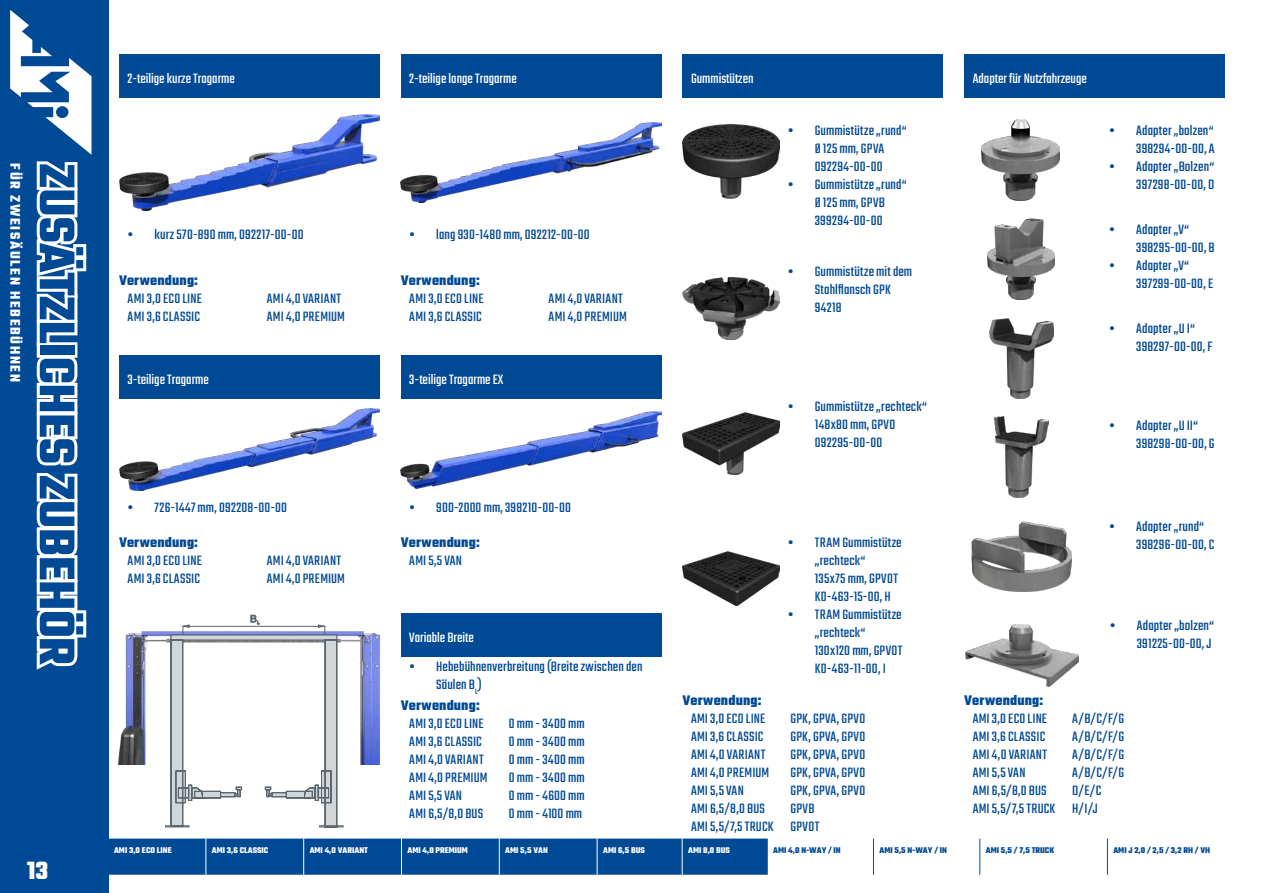
<style>
.page{position:relative;width:1263px;height:893px;background:#fff}
.page>*{position:absolute;margin:0;border:0;box-sizing:border-box;transform-origin:0 0}
.t1{font:700 54px "Teko";color:#004994}
.t2{font:700 27px "Teko";color:#fff}
.t3{font:15px/18px "Teko";letter-spacing:.015em;color:#004994}
.t4{font:15px "Teko";color:#fff}
.t5{font:700 15px "Teko";letter-spacing:.01em;color:#004994}
.t6{font:700 15px "Teko";letter-spacing:.115em;color:#fff}
.t7{font:700 9px "Teko";color:#fff}
.t8{font:700 9px "Teko";color:#004994}
</style>
<div class="page">
<img style="left:981px;top:120px;width:78px;height:80px">
<img style="left:988px;top:219px;width:67px;height:80px">
<img style="left:971px;top:522px;width:101px;height:69px">
<img style="left:965px;top:625px;width:113px;height:61px">
<img style="left:989px;top:318px;width:64px;height:80px">
<img style="left:994px;top:417px;width:54px;height:81px">
<img style="left:682px;top:125px;width:97px;height:73px">
<img style="left:682px;top:277px;width:97px;height:63px">
<img style="left:682px;top:412px;width:97px;height:63px">
<img style="left:682px;top:552px;width:97px;height:53px">
<img style="left:118px;top:631px;width:261px;height:134px">
<svg style="left:165px;top:615px;width:178px;height:212px"></svg>
<img style="left:119px;top:115px;width:260px;height:95px">
<img style="left:401px;top:122px;width:260px;height:81px">
<img style="left:119px;top:409px;width:260px;height:82px">
<img style="left:401px;top:411px;width:260px;height:78px">
<div style="left:119px;top:54px;width:260px;height:43px;background:#004994"></div>
<div style="left:119px;top:355px;width:260px;height:43px;background:#004994"></div>
<div style="left:401px;top:613px;width:260px;height:43px;background:#004994"></div>
<div style="left:401px;top:54px;width:260px;height:43px;background:#004994"></div>
<div style="left:682px;top:54px;width:261px;height:43px;background:#004994"></div>
<div style="left:401px;top:355px;width:260px;height:43px;background:#004994"></div>
<div style="left:0;top:0;width:108px;height:893px;background:#004994"></div>
<svg style="left:10px;top:10px;width:81px;height:660px"></svg>
<div style="left:964px;top:54px;width:261px;height:43px;background:#004994"></div>
<div style="left:108px;top:839px;width:659px;height:36px;background:#004994"></div>
<hr style="left:767px;top:839px;width:1px;height:36px;background:#004994">
<hr style="left:873px;top:839px;width:1px;height:36px;background:#004994">
<hr style="left:979px;top:839px;width:1px;height:36px;background:#004994">
<hr style="left:1107px;top:839px;width:1px;height:36px;background:#004994">
<hr style="left:206px;top:839px;width:1px;height:36px;background:#fff">
<hr style="left:303px;top:839px;width:1px;height:36px;background:#fff">
<hr style="left:401px;top:839px;width:1px;height:36px;background:#fff">
<hr style="left:499px;top:839px;width:1px;height:36px;background:#fff">
<hr style="left:597px;top:839px;width:1px;height:36px;background:#fff">
<hr style="left:682px;top:839px;width:1px;height:36px;background:#fff">
<p class="t6" style="left:25px;top:163px;width:220px;rotate:90deg">FÜR ZWEISÄULEN HEBEBÜHNEN</p>
<h1 class="t1" style="left:91px;top:163px;width:503px;rotate:90deg">ZUSÄTZLICHES ZUBEHÖR</h1>
<h2 class="t2" style="left:27px;top:853px;width:23px">13</h2>
<p class="t4" style="left:128px;top:70px;width:109px">2-teilige kurze Tragarme</p>
<p class="t4" style="left:409px;top:70px;width:109px">2-teilige lange Tragarme</p>
<p class="t4" style="left:691px;top:70px;width:64px">Gummistützen</p>
<p class="t4" style="left:973px;top:70px;width:116px">Adapter für Nutzfahrzeuge</p>
<p class="t3" style="left:128px;top:227px;width:177px">• kurz 570-890 mm, 092217-00-00</p>
<p class="t5" style="left:119px;top:270px;width:80px">Verwendung:</p>
<p class="t3" style="left:128px;top:290px;width:76px">AMI 3,0 ECO LINE<br>AMI 3,6 CLASSIC</p>
<p class="t3" style="left:267px;top:290px;width:80px">AMI 4,0 VARIANT<br>AMI 4,0 PREMIUM</p>
<p class="t3" style="left:409px;top:227px;width:182px">• lang 930-1480 mm, 092212-00-00</p>
<p class="t5" style="left:401px;top:270px;width:80px">Verwendung:</p>
<p class="t3" style="left:409px;top:290px;width:76px">AMI 3,0 ECO LINE<br>AMI 3,6 CLASSIC</p>
<p class="t3" style="left:548px;top:290px;width:80px">AMI 4,0 VARIANT<br>AMI 4,0 PREMIUM</p>
<p class="t3" style="left:788px;top:123px;width:120px;text-align:center">• Gummistütze „rund“<br>Ø 125 mm, GPVA<br>092294-00-00</p>
<p class="t3" style="left:788px;top:177px;width:120px;text-align:center">• Gummistütze „rund“<br>Ø 125 mm, GPVB<br>399294-00-00</p>
<p class="t3" style="left:815px;top:263px;width:99px;text-indent:-27px">• Gummistütze mit dem<br>Stahlflansch GPK<br>94218</p>
<p class="t3" style="left:1109px;top:123px;width:107px;text-align:right">• Adapter „bolzen“<br>398294-00-00, A</p>
<p class="t3" style="left:1109px;top:159px;width:107px;text-align:right">• Adapter „Bolzen“<br>397298-00-00, D</p>
<p class="t3" style="left:1136px;top:222px;width:80px;text-indent:-27px">• Adapter „V“<br>398295-00-00, B</p>
<p class="t3" style="left:1136px;top:258px;width:78px;text-indent:-27px">• Adapter „V“<br>397299-00-00, E</p>
<p class="t3" style="left:1136px;top:320px;width:78px;text-indent:-27px">• Adapter „U I“<br>398297-00-00, F</p>
<p class="t4" style="left:128px;top:371px;width:83px">3-teilige Tragarme</p>
<p class="t4" style="left:409px;top:371px;width:96px">3-teilige Tragarme EX</p>
<p class="t3" style="left:815px;top:398px;width:114px;text-indent:-27px">• Gummistütze „rechteck“<br>148x80 mm, GPVO<br>092295-00-00</p>
<p class="t3" style="left:1136px;top:418px;width:80px;text-indent:-27px">• Adapter „U II“<br>398298-00-00, G</p>
<p class="t3" style="left:128px;top:499px;width:161px">• 726-1447 mm, 092208-00-00</p>
<p class="t3" style="left:409px;top:499px;width:163px">• 900-2000 mm, 398210-00-00</p>
<p class="t5" style="left:119px;top:532px;width:80px">Verwendung:</p>
<p class="t3" style="left:128px;top:552px;width:76px">AMI 3,0 ECO LINE<br>AMI 3,6 CLASSIC</p>
<p class="t3" style="left:267px;top:552px;width:80px">AMI 4,0 VARIANT<br>AMI 4,0 PREMIUM</p>
<p class="t5" style="left:401px;top:532px;width:80px">Verwendung:</p>
<p class="t3" style="left:409px;top:552px;width:54px">AMI 5,5 VAN</p>
<p class="t4" style="left:409px;top:629px;width:66px">Variable Breite</p>
<p class="t3" style="left:436px;top:658px;width:208px;text-indent:-27px">• Hebebühnenverbreitung (Breite zwischen den<br>Säulen B<sub>L</sub>)</p>
<p class="t5" style="left:401px;top:696px;width:80px">Verwendung:</p>
<p class="t3" style="left:409px;top:716px;width:76px">AMI 3,0 ECO LINE</p>
<p class="t3" style="left:509px;top:716px;width:77px">0 mm - 3400 mm</p>
<p class="t3" style="left:409px;top:734px;width:74px">AMI 3,6 CLASSIC</p>
<p class="t3" style="left:509px;top:734px;width:77px">0 mm - 3400 mm</p>
<p class="t3" style="left:409px;top:752px;width:76px">AMI 4,0 VARIANT</p>
<p class="t3" style="left:509px;top:752px;width:77px">0 mm - 3400 mm</p>
<p class="t3" style="left:409px;top:770px;width:80px">AMI 4,0 PREMIUM</p>
<p class="t3" style="left:509px;top:770px;width:77px">0 mm - 3400 mm</p>
<p class="t3" style="left:409px;top:788px;width:54px">AMI 5,5 VAN</p>
<p class="t3" style="left:509px;top:788px;width:77px">0 mm - 4600 mm</p>
<p class="t3" style="left:409px;top:806px;width:75px">AMI 6,5/8,0 BUS</p>
<p class="t3" style="left:509px;top:806px;width:75px">0 mm - 4100 mm</p>
<p class="t3" style="left:815px;top:534px;width:88px;text-indent:-27px">• TRAM Gummistütze „rechteck“<br>135x75 mm, GPVOT<br>KO-463-15-00, H</p>
<p class="t3" style="left:815px;top:606px;width:89px;text-indent:-27px">• TRAM Gummistütze „rechteck“<br>130x120 mm, GPVOT<br>KO-463-11-00, I</p>
<p class="t5" style="left:682px;top:691px;width:80px">Verwendung:</p>
<p class="t3" style="left:691px;top:711px;width:76px">AMI 3,0 ECO LINE</p>
<p class="t3" style="left:790px;top:711px;width:76px">GPK, GPVA, GPVO</p>
<p class="t3" style="left:691px;top:729px;width:74px">AMI 3,6 CLASSIC</p>
<p class="t3" style="left:790px;top:729px;width:76px">GPK, GPVA, GPVO</p>
<p class="t3" style="left:691px;top:747px;width:76px">AMI 4,0 VARIANT</p>
<p class="t3" style="left:790px;top:747px;width:76px">GPK, GPVA, GPVO</p>
<p class="t3" style="left:691px;top:765px;width:80px">AMI 4,0 PREMIUM</p>
<p class="t3" style="left:790px;top:765px;width:76px">GPK, GPVA, GPVO</p>
<p class="t3" style="left:691px;top:783px;width:54px">AMI 5,5 VAN</p>
<p class="t3" style="left:790px;top:783px;width:76px">GPK, GPVA, GPVO</p>
<p class="t3" style="left:691px;top:801px;width:75px">AMI 6,5/8,0 BUS</p>
<p class="t3" style="left:691px;top:801px;width:130px;text-indent:99px">GPVB<br>AMI 5,5/7,5 TRUCK GPVOT</p>
<p class="t3" style="left:1136px;top:518px;width:80px;text-indent:-27px">• Adapter „rund“<br>398296-00-00, C</p>
<p class="t3" style="left:1110px;top:617px;width:106px;text-align:right">• Adapter „bolzen“<br>391225-00-00, J</p>
<p class="t5" style="left:964px;top:691px;width:80px">Verwendung:</p>
<p class="t3" style="left:973px;top:711px;width:76px">AMI 3,0 ECO LINE</p>
<p class="t3" style="left:1072px;top:711px;width:53px">A/B/C/F/G</p>
<p class="t3" style="left:973px;top:729px;width:74px">AMI 3,6 CLASSIC</p>
<p class="t3" style="left:1072px;top:729px;width:53px">A/B/C/F/G</p>
<p class="t3" style="left:973px;top:747px;width:76px">AMI 4,0 VARIANT</p>
<p class="t3" style="left:1072px;top:747px;width:53px">A/B/C/F/G</p>
<p class="t3" style="left:973px;top:765px;width:54px">AMI 5,5 VAN</p>
<p class="t3" style="left:1072px;top:765px;width:53px">A/B/C/F/G</p>
<p class="t3" style="left:973px;top:783px;width:75px">AMI 6,5/8,0 BUS</p>
<p class="t3" style="left:973px;top:783px;width:130px;text-align:right">D/E/C<br>AMI 5,5/7,5 TRUCK H/I/J</p>
<p class="t7" style="left:114px;top:845px;width:59px">AMI 3,0 ECO LINE</p>
<p class="t7" style="left:212px;top:845px;width:58px">AMI 3,6 CLASSIC</p>
<p class="t7" style="left:310px;top:845px;width:60px">AMI 4,0 VARIANT</p>
<p class="t7" style="left:407px;top:845px;width:62px">AMI 4,0 PREMIUM</p>
<p class="t7" style="left:505px;top:845px;width:44px">AMI 5,5 VAN</p>
<p class="t7" style="left:603px;top:845px;width:43px">AMI 6,5 BUS</p>
<p class="t7" style="left:688px;top:845px;width:43px">AMI 8,0 BUS</p>
<p class="t8" style="left:773px;top:845px;width:69px">AMI 4,0 N-WAY / IN</p>
<p class="t8" style="left:879px;top:845px;width:69px">AMI 5,5 N-WAY / IN</p>
<p class="t8" style="left:986px;top:845px;width:70px">AMI 5,5 / 7,5 TRUCK</p>
<p class="t8" style="left:1113px;top:845px;width:98px">AMI J 2,0 / 2,5 / 3,2 RH / VH</p>
</div>
